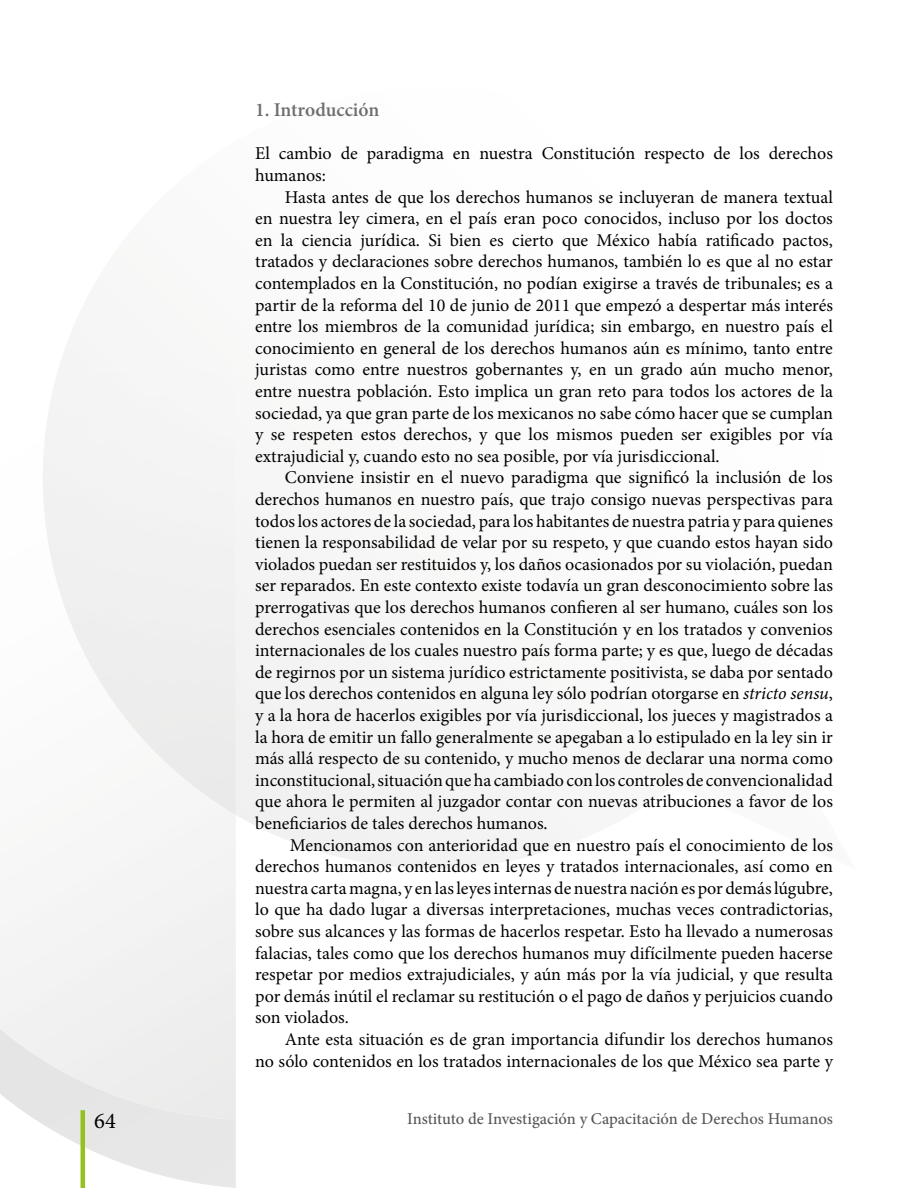
<style>
.page{position:relative;width:918px;height:1188px;background:#fff}
.page>*{position:absolute;margin:0;border:0;box-sizing:border-box;transform-origin:0 0}
.t1{font:22.5px "Minion Pro";color:#000}
.t2{font:600 19.5px "Minion Pro";color:#6f6f6f}
.t3{font:18px/21.6px "Minion Pro";color:#000;text-align:justify}
.t4{font:500 16.5px "Minion Pro";color:#575756}
.s1{font-style:italic}
</style>
<div class="page">
<img style="left:35px;top:1119px;width:201px;height:69px">
<div style="left:41px;top:368px;width:195px;height:447px;background:#f3f3f3"></div>
<hr style="left:81px;top:1110px;width:4px;height:78px;background:#95c11e">
<p class="t2" style="left:255px;top:97px;width:126px">1. Introducción</p>
<p class="t3" style="left:255px;top:143px;width:579px">El cambio de paradigma en nuestra Constitución respecto de los derechos humanos:</p>
<p class="t3" style="left:255px;top:186px;width:579px;text-indent:30px">Hasta antes de que los derechos humanos se incluyeran de manera textual en nuestra ley cimera, en el país eran poco conocidos, incluso por los doctos en la ciencia jurídica. Si bien es cierto que México había ratificado pactos, tratados y declaraciones sobre derechos humanos, también lo es que al no estar contemplados en la Constitución, no podían exigirse a través de tribunales; es a partir de la reforma del 10 de junio de 2011 que empezó a despertar más interés entre los miembros de la comunidad jurídica; sin embargo, en nuestro país el conocimiento en general de los derechos humanos aún es mínimo, tanto entre juristas como entre nuestros gobernantes y, en un grado aún mucho menor, entre nuestra población. Esto implica un gran reto para todos los actores de la sociedad, ya que gran parte de los mexicanos no sabe cómo hacer que se cumplan y se respeten estos derechos, y que los mismos pueden ser exigibles por vía extrajudicial y, cuando esto no sea posible, por vía jurisdiccional.</p>
<p class="t3" style="left:255px;top:467px;width:579px;text-indent:30px">Conviene insistir en el nuevo paradigma que significó la inclusión de los derechos humanos en nuestro país, que trajo consigo nuevas perspectivas para todos los actores de la sociedad, para los habitantes de nuestra patria y para quienes tienen la responsabilidad de velar por su respeto, y que cuando estos hayan sido violados puedan ser restituidos y, los daños ocasionados por su violación, puedan ser reparados. En este contexto existe todavía un gran desconocimiento sobre las prerrogativas que los derechos humanos confieren al ser humano, cuáles son los derechos esenciales contenidos en la Constitución y en los tratados y convenios internacionales de los cuales nuestro país forma parte; y es que, luego de décadas de regirnos por un sistema jurídico estrictamente positivista, se daba por sentado que los derechos contenidos en alguna ley sólo podrían otorgarse en <span class="s1">stricto sensu</span>, y a la hora de hacerlos exigibles por vía jurisdiccional, los jueces y magistrados a la hora de emitir un fallo generalmente se apegaban a lo estipulado en la ley sin ir más allá respecto de su contenido, y mucho menos de declarar una norma como inconstitucional, situación que ha cambiado con los controles de convencionalidad que ahora le permiten al juzgador contar con nuevas atribuciones a favor de los beneficiarios de tales derechos humanos.</p>
<p class="t3" style="left:255px;top:834px;width:579px;text-indent:35px">Mencionamos con anterioridad que en nuestro país el conocimiento de los derechos humanos contenidos en leyes y tratados internacionales, así como en nuestra carta magna, y en las leyes internas de nuestra nación es por demás lúgubre, lo que ha dado lugar a diversas interpretaciones, muchas veces contradictorias, sobre sus alcances y las formas de hacerlos respetar. Esto ha llevado a numerosas falacias, tales como que los derechos humanos muy difícilmente pueden hacerse respetar por medios extrajudiciales, y aún más por la vía judicial, y que resulta por demás inútil el reclamar su restitución o el pago de daños y perjuicios cuando son violados.</p>
<p class="t3" style="left:255px;top:1029px;width:579px;text-align:right">Ante esta situación es de gran importancia difundir los derechos humanos<br>no sólo contenidos en los tratados internacionales de los que México sea parte y</p>
<p class="t1" style="left:94px;top:1106px;width:23px">64</p>
<p class="t4" style="left:407px;top:1107px;width:427px">Instituto de Investigación y Capacitación de Derechos Humanos</p>
</div>
